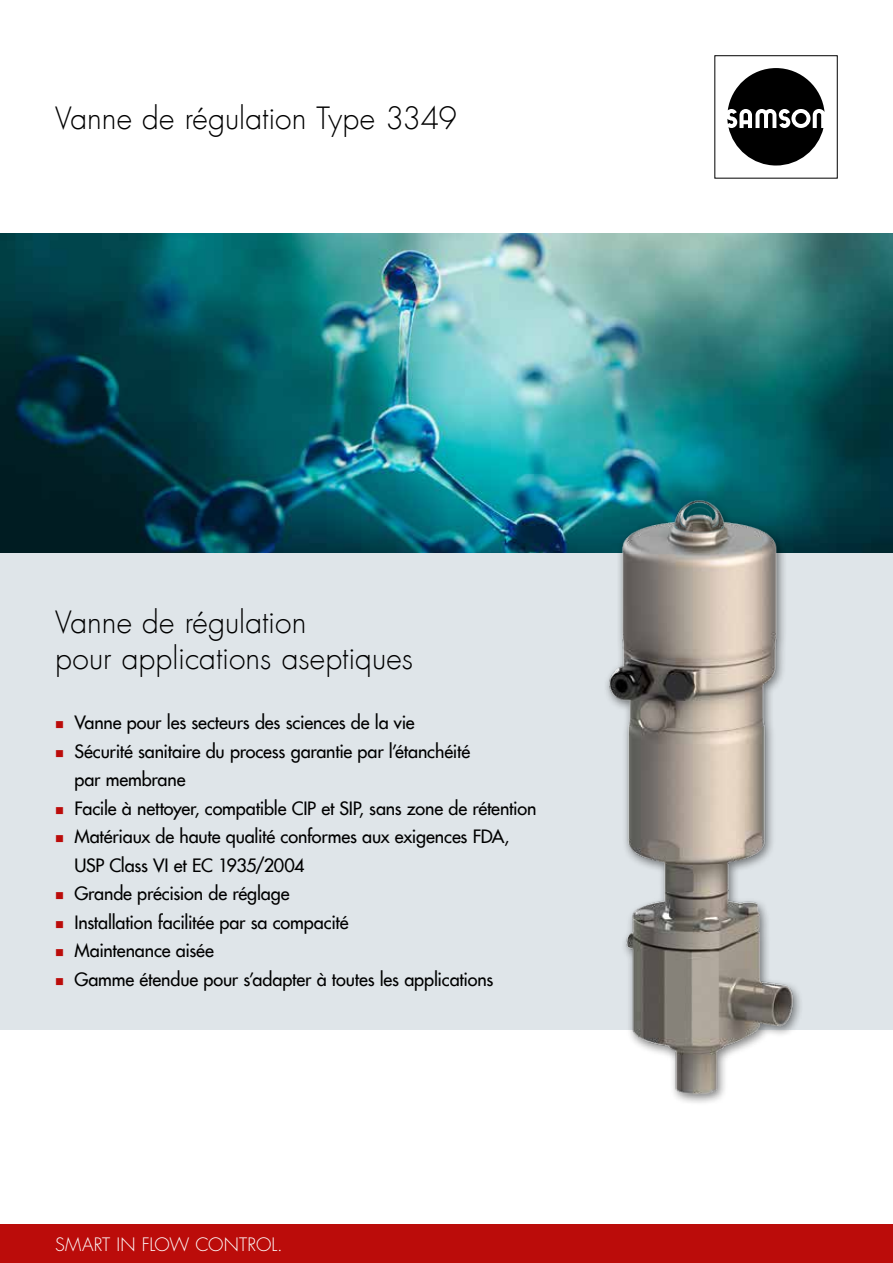
<style>
.page{position:relative;width:893px;height:1263px;background:#fff}
.page>*{position:absolute;margin:0;border:0;box-sizing:border-box;transform-origin:0 0}
.t1{font:300 30px/36px "Futura Com";color:#000}
.t2{font:500 18px/28.5px "Futura Com";letter-spacing:-.01em;color:#000}
.t3{font:300 18px "Futura";letter-spacing:.005em;color:#fff}
</style>
<div class="page">
<div style="left:0;top:1225px;width:893px;height:38px;background:#bb0c0a"></div>
<div style="left:0;top:234px;width:893px;height:795px;background:#dfe5e9"></div>
<div style="left:714px;top:55px;width:124px;height:124px;border:1px solid #000"></div>
<svg style="left:727px;top:68px;width:97px;height:98px"></svg>
<img style="left:0;top:234px;width:893px;height:319px">
<img style="left:591px;top:487px;width:221px;height:616px">
<h1 class="t1" style="left:55px;top:101px;width:403px">Vanne de régulation Type 3349</h1>
<h1 class="t1" style="left:55px;top:604px;width:359px">Vanne de régulation<br>pour applications aseptiques</h1>
<p class="t2" style="left:74px;top:707px;width:464px">Vanne pour les secteurs des sciences de la vie<br>Sécurité sanitaire du process garantie par l’étanchéité<br>par membrane<br>Facile à nettoyer, compatible CIP et SIP, sans zone de rétention Matériaux de haute qualité conformes aux exigences FDA, USP Class VI et EC 1935/2004<br>Grande précision de réglage<br>Installation facilitée par sa compacité<br>Maintenance aisée<br>Gamme étendue pour s’adapter à toutes les applications</p>
<p class="t3" style="left:55px;top:1233px;width:229px">SMART IN FLOW CONTROL.</p>
</div>
